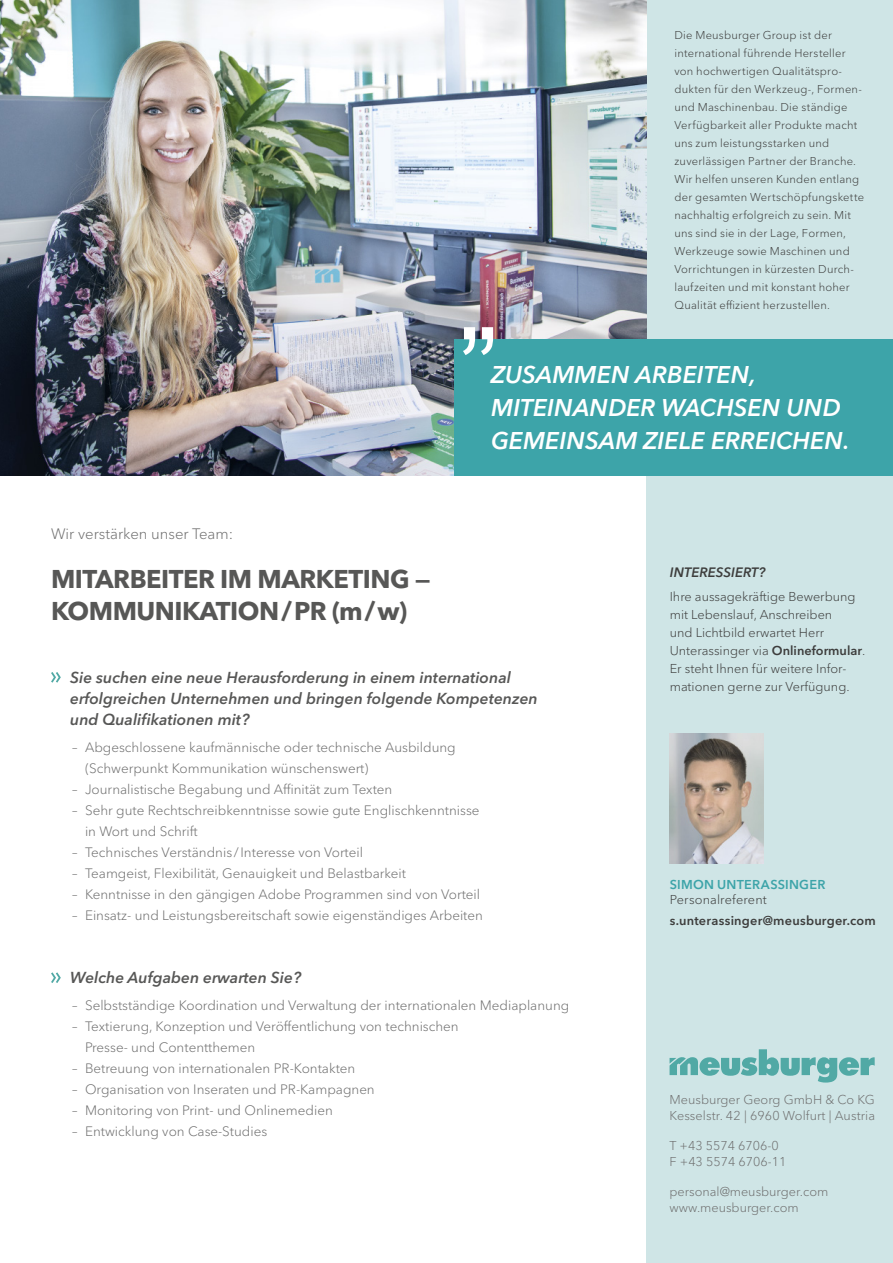
<style>
.page{position:relative;width:893px;height:1263px;background:#fff}
.page>*{position:absolute;margin:0;border:0;box-sizing:border-box;transform-origin:0 0}
.TITEL{font:700 25.5px/31.5px "Avenir Next W1 G";letter-spacing:-.02em;color:#575756}
.t1{font:italic 600 24px/33px "Avenir Next W1 G";letter-spacing:.005em;color:#fff}
.FRAGE{font:italic 600 15.75px/21px "Avenir Next W1 G";color:#575756}
.Wir_verstärken_unser{font:300 15px "Avenir Next W1 G";color:#6e6e6e}
.t2{font:300 13.5px/21px "Avenir Next W1 G";color:#6e6e6e}
.t3{font:italic 600 13.5px "Avenir Next W1 G";color:#3d3d3c}
.t4{font:300 12.75px/18px "Avenir Next W1 G";color:#3d3d3c}
.t5{font:300 12.75px/15.8px "Avenir Next W1 G";color:#6e6e6e}
.t6{font:600 12.75px "Avenir Next W1 G";letter-spacing:.015em;color:#3d3d3c}
.t7{font:600 12.75px "Avenir Next W1 G";letter-spacing:.015em;color:#3da4a9}
.t8{font:300 11.25px/18px "Avenir Next W1 G";letter-spacing:.02em;color:#3d3d3c}
.s1{font-weight:600}
</style>
<div class="page">
<div style="left:646px;top:0;width:247px;height:1263px;background:#cfe5e6"></div>
<img style="left:670px;top:734px;width:94px;height:130px">
<img style="left:0;top:0;width:646px;height:475px">
<svg style="left:51px;top:672px;width:10px;height:11px"></svg>
<svg style="left:51px;top:972px;width:10px;height:11px"></svg>
<div style="left:454px;top:339px;width:439px;height:136px;background:#3da4a9"></div>
<svg style="left:463px;top:327px;width:30px;height:28px"></svg>
<svg style="left:670px;top:1049px;width:205px;height:33px"></svg>
<p class="t8" style="left:674px;top:26px;width:191px">Die Meusburger Group ist der international führende Hersteller von hochwertigen Qualitätspro&shy;dukten für den Werkzeug-, Formen&shy;und Maschinenbau. Die ständige Verfügbarkeit aller Produkte macht uns zum leistungsstarken und zuverlässigen Partner der Branche.<br>Wir helfen unseren Kunden entlang der gesamten Wertschöpfungskette nachhaltig erfolgreich zu sein. Mit uns sind sie in der Lage, Formen, Werkzeuge sowie Maschinen und Vorrichtungen in kürzesten Durch&shy;laufzeiten und mit konstant hoher Qualität effizient herzustellen.</p>
<h2 class="t1" style="left:491px;top:358px;width:360px">ZUSAMMEN ARBEITEN,<br>MITEINANDER WACHSEN UND<br>GEMEINSAM ZIELE ERREICHEN.</h2>
<p class="Wir_verstärken_unser" style="left:51px;top:524px;width:184px">Wir verstärken unser Team:</p>
<p class="TITEL" style="left:51px;top:563px;width:381px">MITARBEITER IM MARKETING —<br>KOMMUNIKATION/PR (m/w)</p>
<p class="FRAGE" style="left:70px;top:667px;width:469px">Sie suchen eine neue Herausforderung in einem international erfolgreichen Unternehmen und bringen folgende Kompetenzen und Qualifikationen mit?</p>
<p class="t2" style="left:85px;top:737px;width:372px;text-indent:-13px">– Abgeschlossene kaufmännische oder technische Ausbildung (Schwerpunkt Kommunikation wünschenswert)</p>
<p class="t2" style="left:72px;top:779px;width:322px">– Journalistische Begabung und Affinität zum Texten</p>
<p class="t2" style="left:85px;top:800px;width:396px;text-indent:-13px">– Sehr gute Rechtschreibkenntnisse sowie gute Englischkenntnisse in Wort und Schrift</p>
<p class="t2" style="left:72px;top:842px;width:292px">– Technisches Verständnis /Interesse von Vorteil</p>
<p class="t2" style="left:72px;top:863px;width:335px">– Teamgeist, Flexibilität, Genauigkeit und Belastbarkeit</p>
<p class="t2" style="left:72px;top:884px;width:409px">– Kenntnisse in den gängigen Adobe Programmen sind von Vorteil</p>
<p class="t2" style="left:72px;top:905px;width:412px">– Einsatz- und Leistungsbereitschaft sowie eigenständiges Arbeiten</p>
<p class="FRAGE" style="left:70px;top:967px;width:232px">Welche Aufgaben erwarten Sie?</p>
<p class="t2" style="left:72px;top:995px;width:499px">– Selbstständige Koordination und Verwaltung der internationalen Mediaplanung</p>
<p class="t2" style="left:85px;top:1016px;width:375px;text-indent:-13px">– Textierung, Konzeption und Veröffentlichung von technischen<br>Presse- und Contentthemen</p>
<p class="t2" style="left:72px;top:1058px;width:285px">– Betreuung von internationalen PR-Kontakten</p>
<p class="t2" style="left:72px;top:1079px;width:304px">– Organisation von Inseraten und PR-Kampagnen</p>
<p class="t2" style="left:72px;top:1100px;width:262px">– Monitoring von Print- und Onlinemedien</p>
<p class="t2" style="left:72px;top:1121px;width:196px">– Entwicklung von Case-Studies</p>
<p class="t3" style="left:670px;top:564px;width:97px">INTERESSIERT?</p>
<p class="t4" style="left:670px;top:588px;width:197px">Ihre aussagekräftige Bewerbung mit Lebenslauf, Anschreiben<br>und Lichtbild erwartet Herr<br>Unterassinger via <span class="s1">Onlineformular</span>.<br>Er steht Ihnen für weitere Infor&shy;mationen gerne zur Verfügung.</p>
<p class="t7" style="left:670px;top:876px;width:157px">SIMON UNTERASSINGER</p>
<p class="t4" style="left:670px;top:890px;width:99px">Personalreferent</p>
<p class="t6" style="left:670px;top:913px;width:208px">s.unterassinger@meusburger.com</p>
<p class="t5" style="left:670px;top:1092px;width:207px">Meusburger Georg GmbH &amp; Co KG<br>Kesselstr. 42 | 6960 Wolfurt | Austria</p>
<p class="t5" style="left:670px;top:1138px;width:118px">T +43 5574 6706-0<br>F +43 5574 6706-11</p>
<p class="t5" style="left:670px;top:1184px;width:160px">personal@meusburger.com www.meusburger.com</p>
</div>
